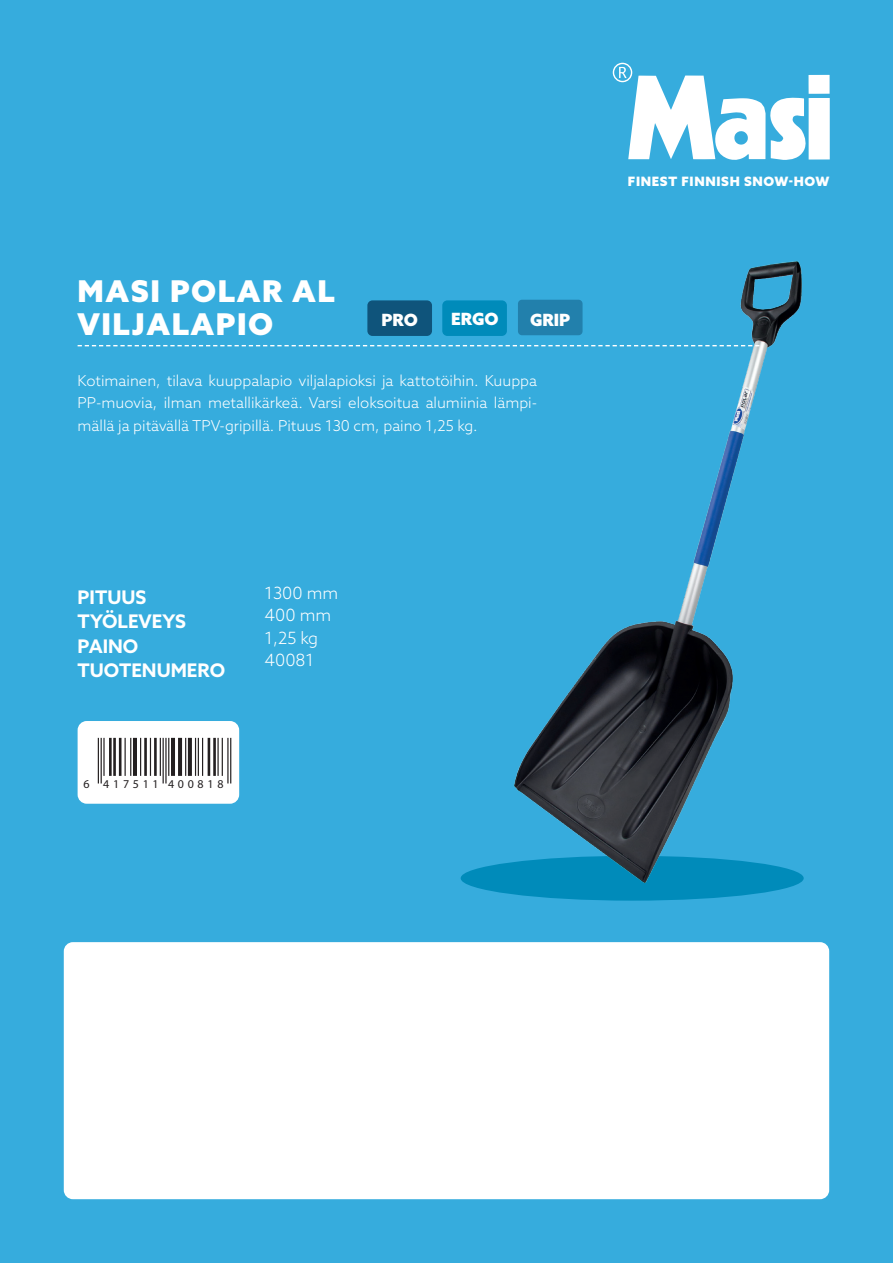
<style>
.page{position:relative;width:893px;height:1263px;background:#36acdd}
.page>*{position:absolute;margin:0;border:0;box-sizing:border-box;transform-origin:0 0}
.t1{font:900 30px/33px "Azo Sans";letter-spacing:.05em;color:#fff}
.t2{font:700 18.75px/24.3px "Azo Sans";color:#fff}
.t3{font:300 16.8px/22.5px "Azo Sans";color:#fff}
.t4{font:900 16.8px "Azo Sans";color:#fff}
.t5{font:300 15px/22.5px "Azo Sans";color:#fff;text-align:justify}
.t6{font:900 12.9px "Azo Sans";letter-spacing:.05em;color:#fff}
.t7{font:12px "Myriad Pro";letter-spacing:.31em;color:#231f20}
</style>
<div class="page">
<div style="left:461px;top:856px;width:343px;height:45px;background:#008bba;border-radius:50%"></div>
<div style="left:78px;top:721px;width:161px;height:83px;background:#fff;border-radius:9px"></div>
<div style="left:367px;top:300px;width:65px;height:36px;background:#0f547b;border-radius:5px"></div>
<div style="left:64px;top:942px;width:765px;height:257px;background:#fff;border-radius:9px"></div>
<svg style="left:613px;top:63px;width:217px;height:97px"></svg>
<div style="left:442px;top:300px;width:65px;height:36px;background:#008bba;border-radius:5px"></div>
<img style="left:461px;top:261px;width:343px;height:632px">
<hr style="left:98px;top:738px;width:1px;height:45px;background:#231f20">
<hr style="left:101px;top:738px;width:1px;height:45px;background:#231f20">
<hr style="left:103px;top:738px;width:2px;height:38px;background:#231f20">
<hr style="left:109px;top:738px;width:3px;height:38px;background:#231f20">
<hr style="left:113px;top:738px;width:3px;height:38px;background:#231f20">
<hr style="left:119px;top:738px;width:2px;height:38px;background:#231f20">
<hr style="left:125px;top:738px;width:1px;height:38px;background:#231f20">
<hr style="left:130px;top:738px;width:1px;height:38px;background:#231f20">
<hr style="left:133px;top:738px;width:4px;height:38px;background:#231f20">
<hr style="left:140px;top:738px;width:1px;height:38px;background:#231f20">
<hr style="left:144px;top:738px;width:3px;height:38px;background:#231f20">
<hr style="left:150px;top:738px;width:1px;height:38px;background:#231f20">
<hr style="left:154px;top:738px;width:3px;height:38px;background:#231f20">
<hr style="left:160px;top:738px;width:1px;height:38px;background:#231f20">
<hr style="left:163px;top:738px;width:1px;height:45px;background:#231f20">
<hr style="left:165px;top:738px;width:2px;height:45px;background:#231f20">
<hr style="left:168px;top:738px;width:1px;height:38px;background:#231f20">
<hr style="left:171px;top:738px;width:4px;height:38px;background:#231f20">
<hr style="left:178px;top:738px;width:4px;height:38px;background:#231f20">
<hr style="left:185px;top:738px;width:1px;height:38px;background:#231f20">
<svg style="left:188px;top:738px;width:4px;height:38px"></svg>
<hr style="left:195px;top:738px;width:1px;height:38px;background:#231f20">
<hr style="left:198px;top:738px;width:1px;height:38px;background:#231f20">
<hr style="left:202px;top:738px;width:1px;height:38px;background:#231f20">
<hr style="left:208px;top:738px;width:2px;height:38px;background:#231f20">
<hr style="left:213px;top:738px;width:3px;height:38px;background:#231f20">
<hr style="left:217px;top:738px;width:2px;height:38px;background:#231f20">
<hr style="left:222px;top:738px;width:1px;height:38px;background:#231f20">
<hr style="left:227px;top:738px;width:2px;height:45px;background:#231f20">
<hr style="left:230px;top:738px;width:1px;height:45px;background:#231f20">
<svg style="left:78px;top:345px;width:681px;height:1px"></svg>
<h1 class="t1" style="left:78px;top:274px;width:259px">MASI POLAR AL<br>VILJALAPIO</h1>
<p class="t4" style="left:381px;top:308px;width:38px">PRO</p>
<p class="t4" style="left:451px;top:308px;width:49px">ERGO</p>
<p class="t4" style="left:530px;top:308px;width:42px">GRIP</p>
<p class="t5" style="left:78px;top:369px;width:461px">Kotimainen, tilava kuuppalapio viljalapioksi ja kattotöihin. Kuuppa PP-muovia, ilman metallikärkeä. Varsi eloksoitua alumiinia lämpi&shy;mällä ja pitävällä TPV-gripillä. Pituus 130 cm, paino 1,25 kg.</p>
<p class="t6" style="left:628px;top:173px;width:203px">FINEST FINNISH SNOW-HOW</p>
<p class="t2" style="left:78px;top:585px;width:149px">PITUUS<br>TYÖLEVEYS<br>PAINO<br>TUOTENUMERO</p>
<p class="t3" style="left:265px;top:581px;width:75px">1300 mm<br>400 mm<br>1,25 kg<br>40081</p>
<p class="t7" style="left:84px;top:776px;width:141px">6 417511 400818</p>
</div>
